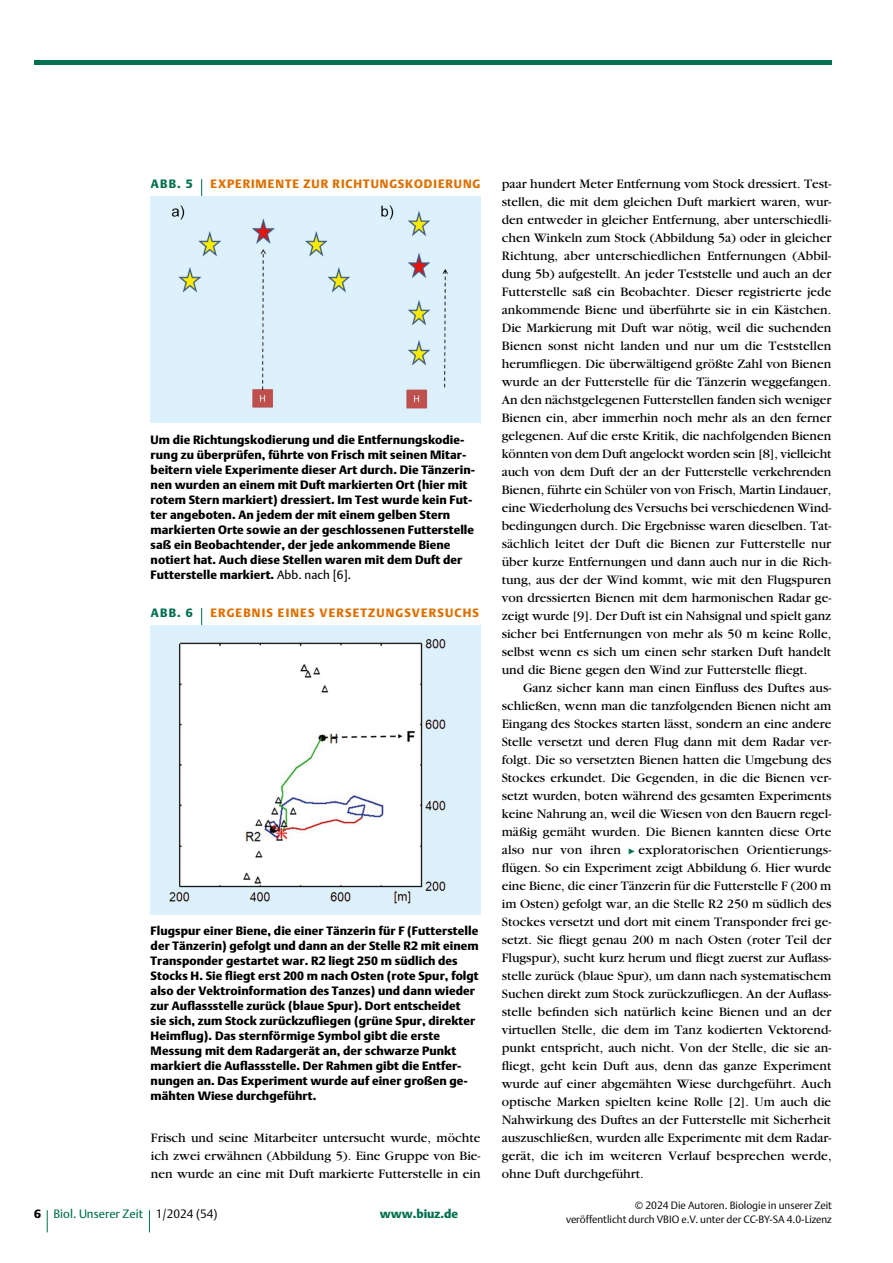
<style>
.page{position:relative;width:893px;height:1263px;background:#fff}
.page>*{position:absolute;margin:0;border:0;box-sizing:border-box;transform-origin:0 0}
.t1{font:13.5px/18px "Garamond";color:#000;text-align:justify}
.t2{font:12px/15px "DTL Argo T Black";letter-spacing:.005em;color:#000}
.t3{font:12px "DTL Argo T Black";letter-spacing:.09em;color:#de7000}
.t4{font:12px "DTL Argo T";color:#00704f}
.t5{font:12px "DTL Argo T Black";color:#00704f}
.t6{font:10.5px/13.5px "DTL Argo T Light";color:#000;text-align:right}
.s1{font-family:"DTL Argo T"}
.s2{font-family:"DTL Argo T Black";color:#000}
.s3{font-family:"DTL Argo T Light";color:#000}
</style>
<div class="page">
<svg style="left:47px;top:1210px;width:1px;height:22px"></svg>
<svg style="left:149px;top:1210px;width:1px;height:22px"></svg>
<hr style="left:34px;top:60px;width:797px;height:4px;background:#00704f">
<svg style="left:201px;top:608px;width:1px;height:17px"></svg>
<svg style="left:201px;top:179px;width:1px;height:17px"></svg>
<div style="left:151px;top:196px;width:329px;height:226px;background:#ddf1fc"></div>
<img style="left:151px;top:625px;width:329px;height:289px">
<p class="t5" style="left:151px;top:176px;width:43px">ABB. 5</p>
<p class="t3" style="left:211px;top:176px;width:271px">EXPERIMENTE ZUR RICHTUNGSKODIERUNG</p>
<p class="t2" style="left:151px;top:432px;width:326px">Um die Richtungskodierung und die Entfernungskodie&shy;rung zu überprüfen, führte von Frisch mit seinen Mitar&shy;beitern viele Experimente dieser Art durch. Die Tänzerin&shy;nen wurden an einem mit Duft markierten Ort (hier mit rotem Stern markiert) dressiert. Im Test wurde kein Fut&shy;ter angeboten. An jedem der mit einem gelben Stern markierten Orte sowie an der geschlossenen Futterstelle saß ein Beobachtender, der jede ankommende Biene notiert hat. Auch diese Stellen waren mit dem Duft der Futterstelle markiert. <span class="s1">Abb. nach [6].</span></p>
<p class="t5" style="left:151px;top:605px;width:43px">ABB. 6</p>
<p class="t3" style="left:210px;top:605px;width:270px">ERGEBNIS EINES VERSETZUNGSVERSUCHS</p>
<p class="t2" style="left:151px;top:923px;width:330px">Flugspur einer Biene, die einer Tänzerin für F (Futterstelle der Tänzerin) gefolgt und dann an der Stelle R2 mit einem Transponder gestartet war. R2 liegt 250 m südlich des Stocks H. Sie fiegt erst 200 m nach Osten (rote Spur, folgt also der Vektroinformation des Tanzes) und dann wieder zur Aufassstelle zurück (blaue Spur). Dort entscheidet sie sich, zum Stock zurückzufiegen (grüne Spur, direkter Heimfug). Das sternförmige Symbol gibt die erste Messung mit dem Radargerät an, der schwarze Punkt markiert die Aufassstelle. Der Rahmen gibt die Entfer&shy;nungen an. Das Experiment wurde auf einer großen ge&shy;mähten Wiese durchgeführt.</p>
<p class="t1" style="left:151px;top:1129px;width:331px">Frisch und seine Mitarbeiter untersucht wurde, möchte ich zwei erwähnen (Abbildung 5). Eine Gruppe von Bie&shy;nen wurde an eine mit Duft markierte Futterstelle in ein</p>
<p class="t4" style="left:34px;top:1207px;width:185px"><span class="s2">6</span> Biol. Unserer Zeit <span class="s3">1/2024 (54)</span></p>
<p class="t5" style="left:380px;top:1207px;width:80px">www.biuz.de</p>
<p class="t1" style="left:502px;top:175px;width:331px">paar hundert Meter Entfernung vom Stock dressiert. Test&shy;stellen, die mit dem gleichen Duft markiert waren, wur&shy;den entweder in gleicher Entfernung, aber unterschiedli&shy;chen Winkeln zum Stock (Abbildung 5a) oder in gleicher Richtung, aber unterschiedlichen Entfernungen (Abbil&shy;dung 5b) aufgestellt. An jeder Teststelle und auch an der Futterstelle saß ein Beobachter. Dieser registrierte jede ankommende Biene und überführte sie in ein Kästchen.<br>Die Markierung mit Duft war nötig, weil die suchenden Bienen sonst nicht landen und nur um die Teststellen herumfiegen. Die überwältigend größte Zahl von Bienen wurde an der Futterstelle für die Tänzerin weggefangen.<br>An den nächstgelegenen Futterstellen fanden sich weniger Bienen ein, aber immerhin noch mehr als an den ferner gelegenen. Auf die erste Kritik, die nachfolgenden Bienen könnten von dem Duft angelockt worden sein [8], vielleicht auch von dem Duft der an der Futterstelle verkehrenden Bienen, führte ein Schüler von von Frisch, Martin Lindauer, eine Wiederholung des Versuchs bei verschiedenen Wind&shy;bedingungen durch. Die Ergebnisse waren dieselben. Tat&shy;sächlich leitet der Duft die Bienen zur Futterstelle nur über kurze Entfernungen und dann auch nur in die Rich&shy;tung, aus der der Wind kommt, wie mit den Flugspuren von dressierten Bienen mit dem harmonischen Radar ge&shy;zeigt wurde [9]. Der Duft ist ein Nahsignal und spielt ganz sicher bei Entfernungen von mehr als 50 m keine Rolle, selbst wenn es sich um einen sehr starken Duft handelt und die Biene gegen den Wind zur Futterstelle fiegt.</p>
<p class="t1" style="left:502px;top:679px;width:331px;text-indent:21px">Ganz sicher kann man einen Einfuss des Duftes aus&shy;schließen, wenn man die tanzfolgenden Bienen nicht am Eingang des Stockes starten lässt, sondern an eine andere Stelle versetzt und deren Flug dann mit dem Radar ver&shy;folgt. Die so versetzten Bienen hatten die Umgebung des Stockes erkundet. Die Gegenden, in die die Bienen ver&shy;setzt wurden, boten während des gesamten Experiments keine Nahrung an, weil die Wiesen von den Bauern regel&shy;mäßig gemäht wurden. Die Bienen kannten diese Orte also nur von ihren</p>
<p class="t1" style="left:638px;top:841px;width:194px">exploratorischen Orientierungs-</p>
<p class="t1" style="left:502px;top:859px;width:331px">fügen. So ein Experiment zeigt Abbildung 6. Hier wurde eine Biene, die einer Tänzerin für die Futterstelle F (200 m im Osten) gefolgt war, an die Stelle R2 250 m südlich des Stockes versetzt und dort mit einem Transponder frei ge&shy;setzt. Sie fiegt genau 200 m nach Osten (roter Teil der Flugspur), sucht kurz herum und fiegt zuerst zur Aufass&shy;stelle zurück (blaue Spur), um dann nach systematischem Suchen direkt zum Stock zurückzufiegen. An der Aufass&shy;stelle befnden sich natürlich keine Bienen und an der virtuellen Stelle, die dem im Tanz kodierten Vektorend&shy;punkt entspricht, auch nicht. Von der Stelle, die sie an&shy;fiegt, geht kein Duft aus, denn das ganze Experiment wurde auf einer abgemähten Wiese durchgeführt. Auch optische Marken spielten keine Rolle [2]. Um auch die Nahwirkung des Duftes an der Futterstelle mit Sicherheit auszuschließen, wurden alle Experimente mit dem Radar&shy;gerät, die ich im weiteren Verlauf besprechen werde, ohne Duft durchgeführt.</p>
<p class="t6" style="left:566px;top:1199px;width:267px">© 2024 Die Autoren. Biologie in unserer Zeit<br>veröffentlicht durch VBIO e.V. unter der CC-BY-SA 4.0-Lizenz</p>
</div>
